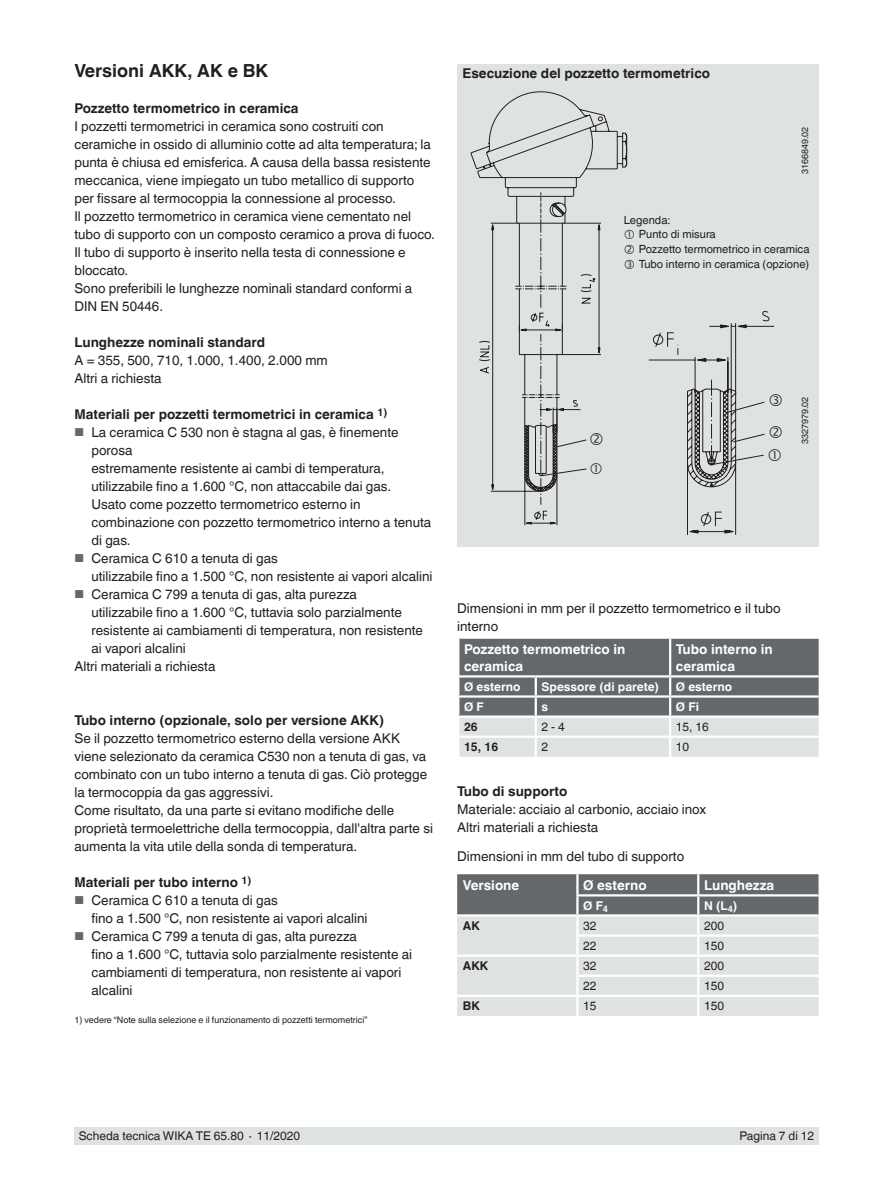
<style>
.page{position:relative;width:893px;height:1188px;background:#fff}
.page>*{position:absolute;margin:0;border:0;box-sizing:border-box;transform-origin:0 0}
.t1{font:700 18px "Helvetica World";color:#231f20}
.t2{font:13.5px/18px "Helvetica World";color:#231f20}
.t3{font:700 13.5px "Helvetica World";color:#231f20}
.t4{font:700 13.5px/16.5px "Helvetica World";color:#fff}
.t5{font:12px "Helvetica World";color:#231f20}
.t6{font:700 12px "Helvetica World";color:#fff}
.t7{font:700 12px "Helvetica World";color:#231f20}
.t8{font:11.25px/14.7px "Helvetica World";color:#231f20}
.t9{font:9px "Helvetica World";color:#231f20}
.s1{font-size:11.55px;color:#64686b}
</style>
<div class="page">
<div style="left:74px;top:1128px;width:745px;height:17px;background:#dfe2e2"></div>
<div style="left:457px;top:64px;width:362px;height:482px;background:#dfe2e2"></div>
<svg style="left:458px;top:639px;width:361px;height:118px;background:#979b9d"></svg>
<svg style="left:457px;top:874px;width:361px;height:142px;background:#bfc2c3"></svg>
<hr style="left:577px;top:914px;width:121px;height:3px;background:#fff">
<hr style="left:698px;top:914px;width:120px;height:3px;background:#fff">
<hr style="left:576px;top:874px;width:3px;height:20px;background:#fff">
<hr style="left:576px;top:897px;width:3px;height:17px;background:#fff">
<hr style="left:457px;top:914px;width:120px;height:3px;background:#fff">
<hr style="left:576px;top:917px;width:3px;height:17px;background:#fff">
<hr style="left:576px;top:937px;width:3px;height:18px;background:#fff">
<hr style="left:457px;top:955px;width:120px;height:2px;background:#fff">
<hr style="left:576px;top:957px;width:3px;height:18px;background:#fff">
<hr style="left:576px;top:977px;width:3px;height:18px;background:#fff">
<hr style="left:457px;top:995px;width:120px;height:2px;background:#fff">
<svg style="left:470px;top:91px;width:157px;height:83px"></svg>
<svg style="left:478px;top:164px;width:124px;height:362px"></svg>
<svg style="left:648px;top:311px;width:127px;height:224px"></svg>
<h1 class="t1" style="left:74px;top:60px;width:195px">Versioni AKK, AK e BK</h1>
<p class="t3" style="left:74px;top:100px;width:226px">Pozzetto termometrico in ceramica</p>
<p class="t2" style="left:74px;top:117px;width:362px">I pozzetti termometrici in ceramica sono costruiti con ceramiche in ossido di alluminio cotte ad alta temperatura; la punta è chiusa ed emisferica. A causa della bassa resistente meccanica, viene impiegato un tubo metallico di supporto per fissare al termocoppia la connessione al processo.<br>Il pozzetto termometrico in ceramica viene cementato nel tubo di supporto con un composto ceramico a prova di fuoco.<br>Il tubo di supporto è inserito nella testa di connessione e bloccato.<br>Sono preferibili le lunghezze nominali standard conformi a DIN EN 50446.</p>
<p class="t3" style="left:74px;top:334px;width:192px">Lunghezze nominali standard</p>
<p class="t2" style="left:74px;top:351px;width:255px">A = 355, 500, 710, 1.000, 1.400, 2.000 mm<br>Altri a richiesta</p>
<p class="t3" style="left:74px;top:406px;width:315px">Materiali per pozzetti termometrici in ceramica <sup>1)</sup></p>
<p class="t2" style="left:91px;top:423px;width:341px;text-indent:-17px"><span class="s1">■</span> La ceramica C 530 non è stagna al gas, è finemente porosa<br>estremamente resistente ai cambi di temperatura, utilizzabile fino a 1.600 °C, non attaccabile dai gas.<br>Usato come pozzetto termometrico esterno in combinazione con pozzetto termometrico interno a tenuta di gas.</p>
<p class="t2" style="left:91px;top:549px;width:343px;text-indent:-17px"><span class="s1">■</span> Ceramica C 610 a tenuta di gas<br>utilizzabile fino a 1.500 °C, non resistente ai vapori alcalini</p>
<p class="t2" style="left:74px;top:585px;width:284px"><span class="s1">■</span> Ceramica C 799 a tenuta di gas, alta purezza</p>
<p class="t2" style="left:91px;top:603px;width:312px">utilizzabile fino a 1.600 °C, tuttavia solo parzialmente</p>
<p class="t2" style="left:91px;top:621px;width:333px">resistente ai cambiamenti di temperatura, non resistente</p>
<p class="t2" style="left:91px;top:639px;width:96px">ai vapori alcalini</p>
<p class="t2" style="left:74px;top:657px;width:143px">Altri materiali a richiesta</p>
<p class="t3" style="left:74px;top:712px;width:311px">Tubo interno (opzionale, solo per versione AKK)</p>
<p class="t2" style="left:74px;top:729px;width:360px">Se il pozzetto termometrico esterno della versione AKK viene selezionato da ceramica C530 non a tenuta di gas, va combinato con un tubo interno a tenuta di gas. Ciò protegge la termocoppia da gas aggressivi.<br>Come risultato, da una parte si evitano modifiche delle proprietà termoelettriche della termocoppia, dall'altra parte si aumenta la vita utile della sonda di temperatura.</p>
<p class="t3" style="left:74px;top:874px;width:179px">Materiali per tubo interno <sup>1)</sup></p>
<p class="t2" style="left:91px;top:891px;width:278px;text-indent:-17px"><span class="s1">■</span> Ceramica C 610 a tenuta di gas<br>fino a 1.500 °C, non resistente ai vapori alcalini</p>
<p class="t2" style="left:91px;top:927px;width:322px;text-indent:-17px"><span class="s1">■</span> Ceramica C 799 a tenuta di gas, alta purezza<br>fino a 1.600 °C, tuttavia solo parzialmente resistente ai cambiamenti di temperatura, non resistente ai vapori alcalini</p>
<p class="t9" style="left:74px;top:1015px;width:294px">1) vedere “Note sulla selezione e il funzionamento di pozzetti termometrici”</p>
<p class="t3" style="left:462px;top:65px;width:249px">Esecuzione del pozzetto termometrico</p>
<p class="t9" style="left:800px;top:174px;width:49px;rotate:-90deg">3166849.02</p>
<p class="t8" style="left:639px;top:213px;width:172px;text-indent:-15px">Legenda:<br>Punto di misura<br>Pozzetto termometrico in ceramica<br>Tubo interno in ceramica (opzione)</p>
<p class="t9" style="left:800px;top:444px;width:49px;rotate:-90deg">3327979.02</p>
<p class="t2" style="left:457px;top:600px;width:325px">Dimensioni in mm per il pozzetto termometrico e il tubo interno</p>
<p class="t4" style="left:464px;top:641px;width:163px">Pozzetto termometrico in ceramica</p>
<p class="t4" style="left:676px;top:641px;width:98px">Tubo interno in ceramica</p>
<p class="t6" style="left:464px;top:680px;width:58px">Ø esterno</p>
<p class="t6" style="left:541px;top:680px;width:119px">Spessore (di parete)</p>
<p class="t6" style="left:676px;top:680px;width:58px">Ø esterno</p>
<p class="t6" style="left:464px;top:700px;width:21px">Ø F</p>
<p class="t6" style="left:541px;top:700px;width:8px">s</p>
<p class="t6" style="left:676px;top:700px;width:25px">Ø Fi</p>
<p class="t7" style="left:464px;top:720px;width:15px">26</p>
<p class="t5" style="left:541px;top:720px;width:25px">2 - 4</p>
<p class="t5" style="left:676px;top:720px;width:34px">15, 16</p>
<p class="t7" style="left:464px;top:740px;width:36px">15, 16</p>
<p class="t5" style="left:541px;top:740px;width:8px">2</p>
<p class="t5" style="left:676px;top:740px;width:15px">10</p>
<p class="t3" style="left:457px;top:784px;width:112px">Tubo di supporto</p>
<p class="t2" style="left:457px;top:801px;width:251px">Materiale: acciaio al carbonio, acciaio inox<br>Altri materiali a richiesta</p>
<p class="t2" style="left:457px;top:847px;width:229px">Dimensioni in mm del tubo di supporto</p>
<p class="t4" style="left:463px;top:877px;width:58px">Versione</p>
<p class="t4" style="left:583px;top:877px;width:65px">Ø esterno</p>
<p class="t4" style="left:704px;top:877px;width:72px">Lunghezza</p>
<p class="t6" style="left:583px;top:899px;width:26px">Ø F<sub>4</sub></p>
<p class="t6" style="left:704px;top:899px;width:35px">N (L<sub>4</sub>)</p>
<p class="t7" style="left:463px;top:919px;width:19px">AK</p>
<p class="t5" style="left:583px;top:919px;width:15px">32</p>
<p class="t5" style="left:704px;top:919px;width:22px">200</p>
<p class="t5" style="left:583px;top:939px;width:15px">22</p>
<p class="t5" style="left:704px;top:939px;width:22px">150</p>
<p class="t7" style="left:463px;top:959px;width:27px">AKK</p>
<p class="t5" style="left:583px;top:959px;width:15px">32</p>
<p class="t5" style="left:704px;top:959px;width:22px">200</p>
<p class="t5" style="left:583px;top:979px;width:15px">22</p>
<p class="t5" style="left:704px;top:979px;width:22px">150</p>
<p class="t7" style="left:463px;top:999px;width:19px">BK</p>
<p class="t5" style="left:583px;top:999px;width:15px">15</p>
<p class="t5" style="left:704px;top:999px;width:22px">150</p>
<p class="t5" style="left:79px;top:1129px;width:223px">Scheda tecnica WIKA TE 65.80 ∙ 11/2020</p>
<p class="t5" style="left:740px;top:1129px;width:76px">Pagina 7 di 12</p>
</div>
